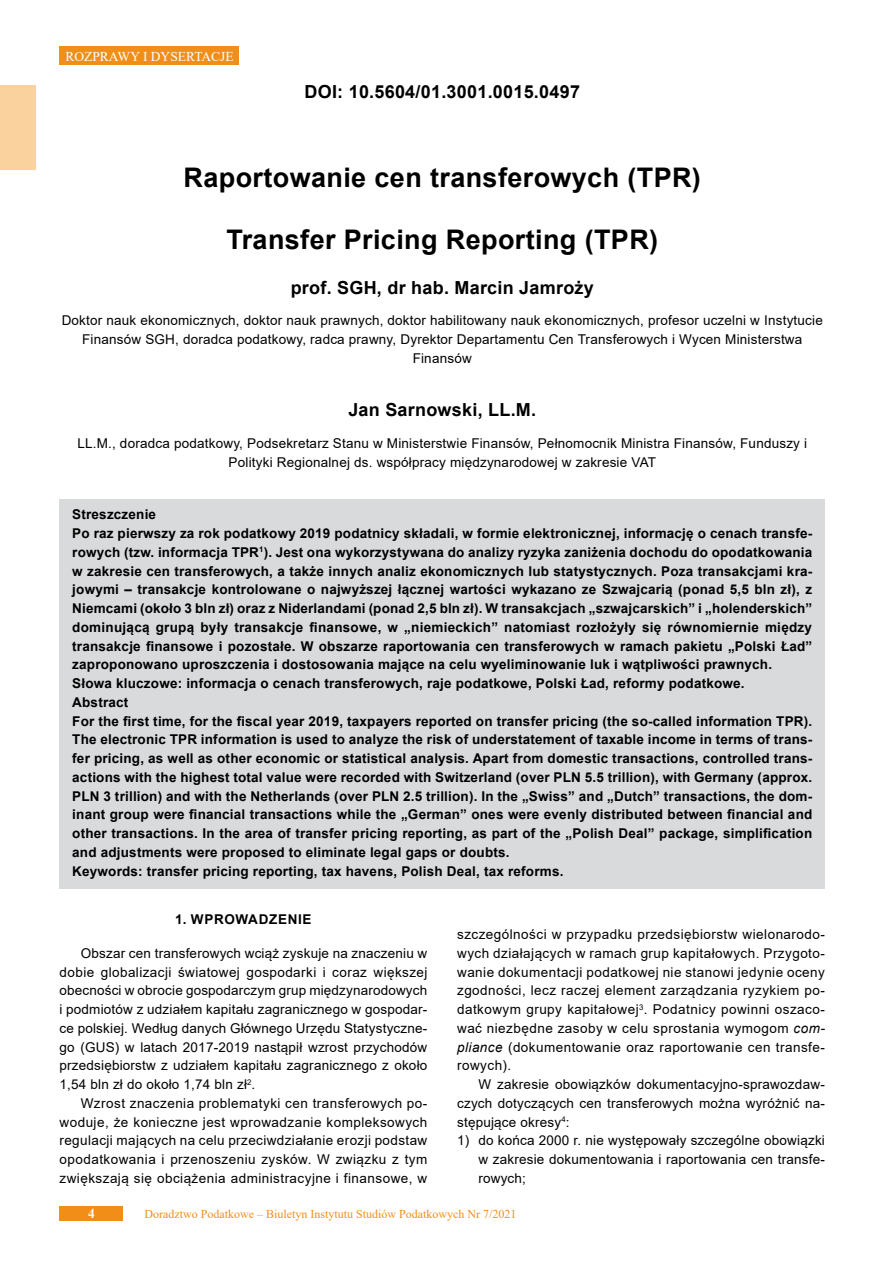
<style>
.page{position:relative;width:893px;height:1263px;background:#fff}
.page>*{position:absolute;margin:0;border:0;box-sizing:border-box;transform-origin:0 0}
.tytul{font:700 27px "Arial";letter-spacing:.015em;color:#000}
.autor1{font:700 18px "Arial";letter-spacing:.015em;color:#000}
.doi{font:700 18px "Arial";letter-spacing:.015em;color:#000}
.lead{font:700 13.5px/18.8px "Arial";letter-spacing:.015em;color:#000;text-align:justify}
.tekst{font:13.5px/18.8px "Arial";letter-spacing:.025em;color:#000;text-align:justify}
.inf_o_autorze{font:13.5px/18.8px "Arial";letter-spacing:.015em;color:#000;text-align:center}
.punkt1{font:13.5px/18.8px "Arial";letter-spacing:.015em;color:#000;text-align:justify}
.t1{font:13.5px "Times New Roman";color:#fff}
.Srodtytul{font:700 13.5px "Arial";letter-spacing:.05em;color:#000}
.t2{font:700 13.5px "Times New Roman";color:#fff}
.t3{font:12px "Times New Roman";color:#f18e18}
.s1{font-style:italic}
</style>
<div class="page">
<div style="left:60px;top:1205px;width:63px;height:15px;background:#f18e18"></div>
<div style="left:60px;top:46px;width:179px;height:19px;background:#f18e18"></div>
<div style="left:0;top:85px;width:36px;height:85px;background:#fad29e"></div>
<div style="left:60px;top:499px;width:765px;height:34px;background:#d8dadc"></div>
<div style="left:60px;top:518px;width:765px;height:165px;background:#d8dadc"></div>
<div style="left:60px;top:668px;width:765px;height:34px;background:#d8dadc"></div>
<div style="left:60px;top:686px;width:765px;height:34px;background:#d8dadc"></div>
<div style="left:60px;top:705px;width:765px;height:165px;background:#d8dadc"></div>
<div style="left:60px;top:855px;width:765px;height:34px;background:#d8dadc"></div>
<p class="t1" style="left:65px;top:47px;width:170px">ROZPRAWY I DYSERTACJE</p>
<p class="doi" style="left:304px;top:79px;width:277px">DOI: 10.5604/01.3001.0015.0497</p>
<p class="tytul" style="left:184px;top:159px;width:519px">Raportowanie cen transferowych (TPR)</p>
<p class="tytul" style="left:226px;top:220px;width:433px">Transfer Pricing Reporting (TPR)</p>
<p class="autor1" style="left:291px;top:275px;width:305px">prof. SGH, dr hab. Marcin Jamroży</p>
<p class="inf_o_autorze" style="left:62px;top:311px;width:763px">Doktor nauk ekonomicznych, doktor nauk prawnych, doktor habilitowany nauk ekonomicznych, profesor uczelni w Instytucie<br>Finansów SGH, doradca podatkowy, radca prawny, Dyrektor Departamentu Cen Transferowych i Wycen Ministerstwa<br>Finansów</p>
<p class="autor1" style="left:348px;top:397px;width:189px">Jan Sarnowski, LL.M.</p>
<p class="inf_o_autorze" style="left:77px;top:434px;width:731px">LL.M., doradca podatkowy, Podsekretarz Stanu w Ministerstwie Finansów, Pełnomocnik Ministra Finansów, Funduszy i<br>Polityki Regionalnej ds. współpracy międzynarodowej w zakresie VAT</p>
<p class="lead" style="left:72px;top:505px;width:85px">Streszczenie</p>
<p class="lead" style="left:72px;top:524px;width:741px">Po raz pierwszy za rok podatkowy 2019 podatnicy składali, w formie elektronicznej, informację o cenach transfe&shy;rowych (tzw. informacja TPR<sup>1</sup>). Jest ona wykorzystywana do analizy ryzyka zaniżenia dochodu do opodatkowania w zakresie cen transferowych, a także innych analiz ekonomicznych lub statystycznych. Poza transakcjami kra&shy;jowymi – transakcje kontrolowane o najwyższej łącznej wartości wykazano ze Szwajcarią (ponad 5,5 bln zł), z Niemcami (około 3 bln zł) oraz z Niderlandami (ponad 2,5 bln zł). W transakcjach „szwajcarskich” i „holenderskich” dominującą grupą były transakcje finansowe, w „niemieckich” natomiast rozłożyły się równomiernie między transakcje finansowe i pozostałe. W obszarze raportowania cen transferowych w ramach pakietu „Polski Ład” zaproponowano uproszczenia i dostosowania mające na celu wyeliminowanie luk i wątpliwości prawnych.</p>
<p class="lead" style="left:72px;top:674px;width:674px">Słowa kluczowe: informacja o cenach transferowych, raje podatkowe, Polski Ład, reformy podatkowe.</p>
<p class="lead" style="left:72px;top:693px;width:58px">Abstract</p>
<p class="lead" style="left:72px;top:712px;width:741px">For the first time, for the fiscal year 2019, taxpayers reported on transfer pricing (the so-called information TPR).<br>The electronic TPR information is used to analyze the risk of understatement of taxable income in terms of trans&shy;fer pricing, as well as other economic or statistical analysis. Apart from domestic transactions, controlled trans&shy;actions with the highest total value were recorded with Switzerland (over PLN 5.5 trillion), with Germany (approx.<br>PLN 3 trillion) and with the Netherlands (over PLN 2.5 trillion). In the „Swiss” and „Dutch” transactions, the dom&shy;inant group were financial transactions while the „German” ones were evenly distributed between financial and other transactions. In the area of transfer pricing reporting, as part of the „Polish Deal” package, simplification and adjustments were proposed to eliminate legal gaps or doubts.</p>
<p class="lead" style="left:72px;top:862px;width:493px">Keywords: transfer pricing reporting, tax havens, Polish Deal, tax reforms.</p>
<p class="Srodtytul" style="left:175px;top:910px;width:138px">1. WPROWADZENIE</p>
<p class="tekst" style="left:60px;top:944px;width:369px;text-indent:21px">Obszar cen transferowych wciąż zyskuje na znaczeniu w dobie globalizacji światowej gospodarki i coraz większej obecności w obrocie gospodarczym grup międzynarodowych i podmiotów z udziałem kapitału zagranicznego w gospodar&shy;ce polskiej. Według danych Głównego Urzędu Statystyczne&shy;go (GUS) w latach 2017-2019 nastąpił wzrost przychodów przedsiębiorstw z udziałem kapitału zagranicznego z około 1,54 bln zł do około 1,74 bln zł<sup>2</sup>.</p>
<p class="tekst" style="left:60px;top:1094px;width:369px;text-indent:21px">Wzrost znaczenia problematyki cen transferowych po&shy;woduje, że konieczne jest wprowadzanie kompleksowych regulacji mających na celu przeciwdziałanie erozji podstaw opodatkowania i przenoszeniu zysków. W związku z tym zwiększają się obciążenia administracyjne i finansowe, w</p>
<p class="tekst" style="left:457px;top:925px;width:369px">szczególności w przypadku przedsiębiorstw wielonarodo&shy;wych działających w ramach grup kapitałowych. Przygoto&shy;wanie dokumentacji podatkowej nie stanowi jedynie oceny zgodności, lecz raczej element zarządzania ryzykiem po&shy;datkowym grupy kapitałowej<sup>3</sup>. Podatnicy powinni oszaco&shy;wać niezbędne zasoby w celu sprostania wymogom <span class="s1">com&shy;pliance</span> (dokumentowanie oraz raportowanie cen transfe&shy;rowych).</p>
<p class="tekst" style="left:457px;top:1075px;width:369px;text-indent:21px">W zakresie obowiązków dokumentacyjno-sprawozdaw&shy;czych dotyczących cen transferowych można wyróżnić na&shy;stępujące okresy<sup>4</sup>:</p>
<p class="punkt1" style="left:478px;top:1131px;width:348px;text-indent:-21px">1) do końca 2000 r. nie występowały szczególne obowiązki w zakresie dokumentowania i raportowania cen transfe&shy;rowych;</p>
<p class="t2" style="left:88px;top:1204px;width:8px">4</p>
<p class="t3" style="left:145px;top:1205px;width:373px">Doradztwo Podatkowe – Biuletyn Instytutu Studiów Podatkowych Nr 7/2021</p>
</div>
